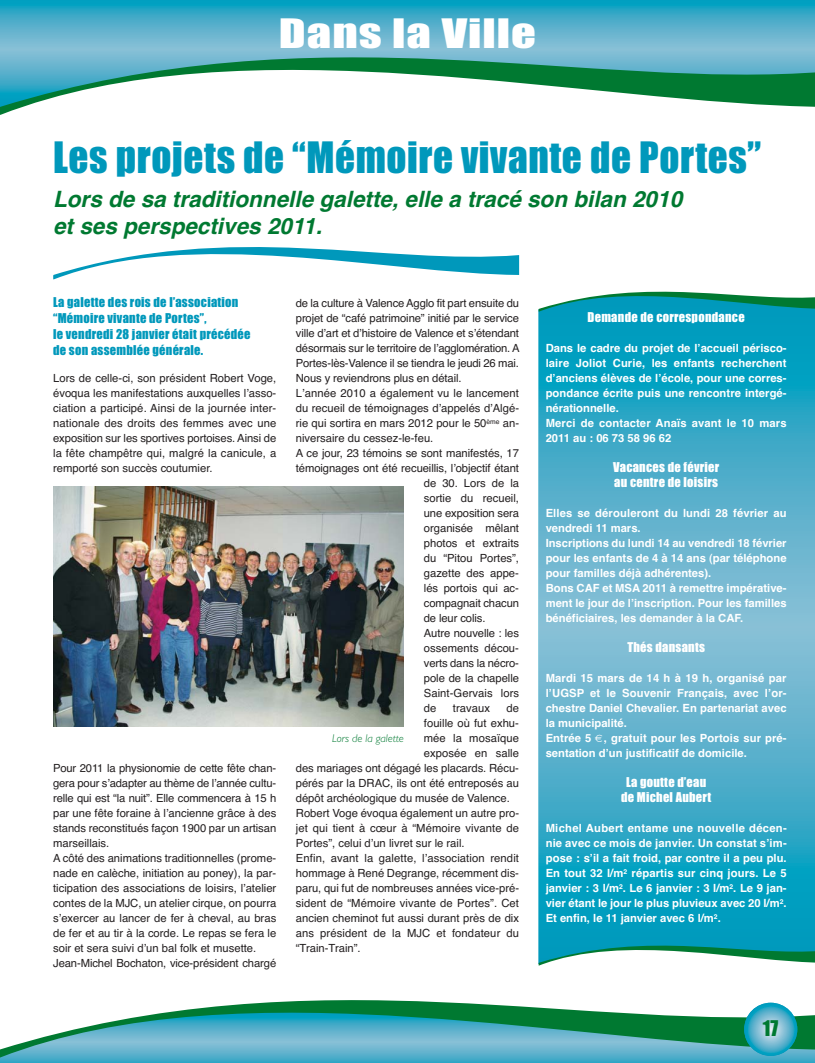
<style>
.page{position:relative;width:815px;height:1063px;background:#fff}
.page>*{position:absolute;margin:0;border:0;box-sizing:border-box;transform-origin:0 0}
.t1{font:40px "Impact";letter-spacing:.015em;color:#0098bb}
.t2{font:37.5px "Impact";letter-spacing:.02em;color:#fff;scale:1.3 1}
.t3{font:italic 700 22.5px/27px "Helvetica";color:#007931}
.t4{font:20px "Impact";color:#007931}
.t5{font:12.5px/16.2px "Impact";letter-spacing:.02em;color:#0098bb}
.t6{font:12.5px/15px "Impact";letter-spacing:.02em;color:#fff}
.t7{font:11.25px/15px "Helvetica";color:#231f20}
.t8{font:700 11.25px/15px "Helvetica";color:#fff}
.t9{font:italic 300 11.25px "Gill Sans";letter-spacing:-.005em;color:#007931}
</style>
<div class="page">
<svg style="left:539px;top:312px;width:276px;height:634px;background:#42acc9"></svg>
<svg style="left:0;top:0;width:815px;height:57px;background:#54b1cc"></svg>
<svg style="left:0;top:57px;width:815px;height:58px"></svg>
<svg style="left:0;top:1058px;width:815px;height:5px;background:#3aa8c6"></svg>
<svg style="left:0;top:1000px;width:815px;height:58px"></svg>
<svg style="left:744px;top:1003px;width:53px;height:53px;background:#56b3cd"></svg>
<svg style="left:53px;top:247px;width:466px;height:32px"></svg>
<svg style="left:539px;top:292px;width:276px;height:20px"></svg>
<img style="left:53px;top:487px;width:351px;height:240px">
<svg style="left:539px;top:946px;width:276px;height:20px"></svg>
<h2 class="t2" style="left:279px;top:22px;width:199px">Dans la Ville</h2>
<h1 class="t1" style="left:53px;top:145px;width:710px">Les projets de “Mémoire vivante de Portes”</h1>
<h3 class="t3" style="left:53px;top:188px;width:635px">Lors de sa traditionnelle galette, elle a tracé son bilan 2010 et ses perspectives 2011.</h3>
<p class="t5" style="left:53px;top:295px;width:199px">La galette des rois de l’association “Mémoire vivante de Portes”,<br>le vendredi 28 janvier était précédée de son assemblée générale.</p>
<p class="t7" style="left:53px;top:371px;width:225px;text-align:justify">Lors de celle-ci, son président Robert Voge, évoqua les manifestations auxquelles lʼasso&shy;ciation a participé. Ainsi de la journée inter&shy;nationale des droits des femmes avec une exposition sur les sportives portoises. Ainsi de la fête champêtre qui, malgré la canicule, a remporté son succès coutumier.</p>
<p class="t7" style="left:53px;top:761px;width:225px">Pour 2011 la physionomie de cette fête chan&shy;gera pour sʼadapter au thème de lʼannée cultu&shy;relle qui est “la nuit”. Elle commencera à 15 h par une fête foraine à lʼancienne grâce à des stands reconstitués façon 1900 par un artisan marseillais.<br>A côté des animations traditionnelles (prome&shy;nade en calèche, initiation au poney), la par&shy;ticipation des associations de loisirs, lʼatelier contes de la MJC, un atelier cirque, on pourra sʼexercer au lancer de fer à cheval, au bras de fer et au tir à la corde. Le repas se fera le soir et sera suivi dʼun bal folk et musette.<br>Jean-Michel Bochaton, vice-président chargé</p>
<p class="t7" style="left:296px;top:296px;width:225px">de la culture à Valence Agglo fit part ensuite du projet de “café patrimoine” initié par le service ville dʼart et dʼhistoire de Valence et sʼétendant désormais sur le territoire de lʼagglomération. A Portes-lès-Valence il se tiendra le jeudi 26 mai.<br>Nous y reviendrons plus en détail.<br>Lʼannée 2010 a également vu le lancement du recueil de témoignages dʼappelés dʼAlgé&shy;rie qui sortira en mars 2012 pour le 50<sup>ème</sup> an&shy;niversaire du cessez-le-feu.<br>A ce jour, 23 témoins se sont manifestés, 17 témoignages ont été recueillis, lʼobjectif étant</p>
<p class="t7" style="left:424px;top:476px;width:97px">de 30. Lors de la sortie du recueil, une exposition sera organisée mêlant photos et extraits du “Pitou Portes”, gazette des appe&shy;lés portois qui ac&shy;compagnait chacun de leur colis.<br>Autre nouvelle : les ossements décou&shy;verts dans la nécro&shy;pole de la chapelle<br>Saint-Gervais lors de</p>
<p class="t7" style="left:453px;top:701px;width:39px">travaux</p>
<p class="t7" style="left:507px;top:701px;width:14px">de</p>
<p class="t7" style="left:424px;top:716px;width:97px">fouille où fut exhu-</p>
<p class="t7" style="left:424px;top:731px;width:97px">mée la mosaïque</p>
<p class="t7" style="left:424px;top:746px;width:97px">exposée en salle</p>
<p class="t7" style="left:296px;top:761px;width:225px">des mariages ont dégagé les placards. Récu-</p>
<p class="t7" style="left:296px;top:776px;width:225px">pérés par la DRAC, ils ont été entreposés au</p>
<p class="t7" style="left:296px;top:791px;width:215px">dépôt archéologique du musée de Valence.</p>
<p class="t7" style="left:296px;top:806px;width:225px">Robert Voge évoqua également un autre pro-</p>
<p class="t7" style="left:296px;top:821px;width:225px">jet qui tient à cœur à “Mémoire vivante de</p>
<p class="t7" style="left:296px;top:836px;width:170px">Portes”, celui dʼun livret sur le rail.</p>
<p class="t7" style="left:296px;top:851px;width:225px">Enfin, avant la galette, lʼassociation rendit</p>
<p class="t7" style="left:296px;top:866px;width:225px">hommage à René Degrange, récemment dis-</p>
<p class="t7" style="left:296px;top:881px;width:225px">paru, qui fut de nombreuses années vice-pré-</p>
<p class="t7" style="left:296px;top:896px;width:225px">sident de “Mémoire vivante de Portes”. Cet</p>
<p class="t7" style="left:296px;top:911px;width:225px">ancien cheminot fut aussi durant près de dix</p>
<p class="t7" style="left:296px;top:926px;width:225px">ans président de la MJC et fondateur du</p>
<p class="t7" style="left:296px;top:941px;width:66px">“Train-Train”.</p>
<p class="t9" style="left:332px;top:734px;width:73px">Lors de la galette</p>
<p class="t6" style="left:588px;top:310px;width:159px">Demande de correspondance</p>
<p class="t8" style="left:546px;top:341px;width:242px">Dans le cadre du projet de lʼaccueil périsco&shy;laire Joliot Curie, les enfants recherchent dʼanciens élèves de lʼécole, pour une corres&shy;pondance écrite puis une rencontre intergé&shy;nérationnelle.<br>Merci de contacter Anaïs avant le 10 mars 2011 au : 06 73 58 96 62</p>
<p class="t6" style="left:613px;top:460px;width:108px">Vacances de février au centre de loisirs</p>
<p class="t8" style="left:546px;top:506px;width:242px">Elles se dérouleront du lundi 28 février au vendredi 11 mars.<br>Inscriptions du lundi 14 au vendredi 18 février pour les enfants de 4 à 14 ans (par téléphone pour familles déjà adhérentes).<br>Bons CAF et MSA 2011 à remettre impérative&shy;ment le jour de lʼinscription. Pour les familles bénéficiaires, les demander à la CAF.</p>
<p class="t6" style="left:627px;top:640px;width:79px">Thés dansants</p>
<p class="t8" style="left:546px;top:671px;width:242px">Mardi 15 mars de 14 h à 19 h, organisé par lʼUGSP et le Souvenir Français, avec lʼor&shy;chestre Daniel Chevalier. En partenariat avec la municipalité.<br>Entrée 5 €, gratuit pour les Portois sur pré&shy;sentation dʼun justificatif de domicile.</p>
<p class="t6" style="left:621px;top:775px;width:92px;text-align:center">La goutte d’eau de Michel Aubert</p>
<p class="t8" style="left:546px;top:821px;width:243px;text-align:justify">Michel Aubert entame une nouvelle décen&shy;nie avec ce mois de janvier. Un constat sʼim&shy;pose : sʼil a fait froid, par contre il a peu plu.<br>En tout 32 l/m<sup>2</sup> répartis sur cinq jours. Le 5 janvier : 3 l/m<sup>2</sup>. Le 6 janvier : 3 l/m<sup>2</sup>. Le 9 jan&shy;vier étant le jour le plus pluvieux avec 20 l/m<sup>2</sup>.<br>Et enfin, le 11 janvier avec 6 l/m<sup>2</sup>.</p>
<h3 class="t4" style="left:763px;top:1022px;width:17px">17</h3>
</div>
